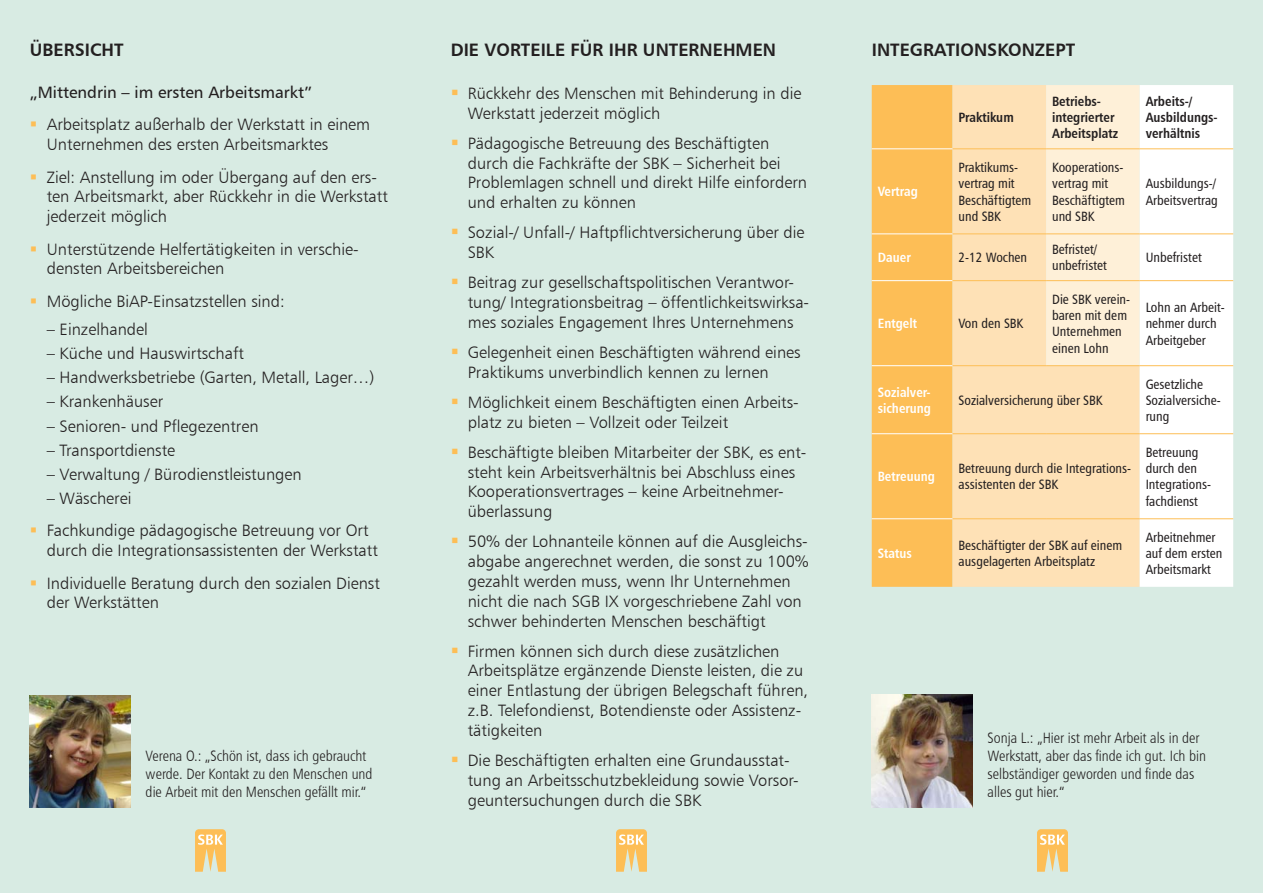
<style>
.page{position:relative;width:1263px;height:893px;background:#d8ebe3}
.page>*{position:absolute;margin:0;border:0;box-sizing:border-box;transform-origin:0 0}
.t1{font:18px "Humanist 777 BT Bold B";color:#231f20}
.t2{font:16.5px/19.8px "Humanist 777 BT Light B";color:#231f20}
.t3{font:16.5px "Humanist 777 BT Roman B";color:#231f20}
.t4{font:15px/18px "Humanist 777 BT Light Condensed B";color:#231f20}
.t5{font:13.5px/16.2px "Humanist 777 BT Roman Condensed B";color:#231f20}
.t6{font:13.5px/16.2px "Humanist 777 BT Bold Condensed B";color:#231f20}
.t7{font:13.5px/16.2px "Humanist 777 BT Bold Condensed B";color:#fff}
.s1{color:#fdbe56}
</style>
<div class="page">
<svg style="left:195px;top:829px;width:31px;height:43px"></svg>
<svg style="left:616px;top:829px;width:31px;height:43px"></svg>
<svg style="left:1037px;top:829px;width:31px;height:43px"></svg>
<div style="left:872px;top:85px;width:80px;height:502px;background:#fdbe56"></div>
<div style="left:952px;top:85px;width:188px;height:502px;background:#fee1b6"></div>
<div style="left:1046px;top:85px;width:94px;height:280px;background:#fef0d8"></div>
<div style="left:1140px;top:85px;width:93px;height:502px;background:#fff"></div>
<hr style="left:872px;top:148px;width:80px;height:1px;background:#fff">
<hr style="left:872px;top:233px;width:80px;height:1px;background:#fff">
<hr style="left:872px;top:280px;width:80px;height:1px;background:#fff">
<hr style="left:872px;top:365px;width:80px;height:1px;background:#fff">
<hr style="left:872px;top:433px;width:80px;height:1px;background:#fff">
<hr style="left:872px;top:518px;width:80px;height:1px;background:#fff">
<hr style="left:952px;top:148px;width:94px;height:1px;background:#fdbe56">
<hr style="left:1046px;top:148px;width:94px;height:1px;background:#fdbe56">
<hr style="left:1140px;top:148px;width:93px;height:1px;background:#fdbe56">
<hr style="left:952px;top:233px;width:94px;height:1px;background:#fdbe56">
<hr style="left:1046px;top:233px;width:94px;height:1px;background:#fdbe56">
<hr style="left:1140px;top:233px;width:93px;height:1px;background:#fdbe56">
<hr style="left:952px;top:280px;width:94px;height:1px;background:#fdbe56">
<hr style="left:1046px;top:280px;width:94px;height:1px;background:#fdbe56">
<hr style="left:1140px;top:280px;width:93px;height:1px;background:#fdbe56">
<hr style="left:952px;top:365px;width:94px;height:1px;background:#fdbe56">
<hr style="left:1046px;top:365px;width:94px;height:1px;background:#fdbe56">
<hr style="left:1140px;top:365px;width:93px;height:1px;background:#fdbe56">
<hr style="left:952px;top:433px;width:94px;height:1px;background:#fdbe56">
<hr style="left:1046px;top:433px;width:94px;height:1px;background:#fdbe56">
<hr style="left:1140px;top:433px;width:93px;height:1px;background:#fdbe56">
<hr style="left:952px;top:518px;width:94px;height:1px;background:#fdbe56">
<hr style="left:1046px;top:518px;width:94px;height:1px;background:#fdbe56">
<hr style="left:1140px;top:518px;width:93px;height:1px;background:#fdbe56">
<img style="left:872px;top:695px;width:100px;height:113px">
<img style="left:30px;top:695px;width:101px;height:113px">
<p class="t1" style="left:30px;top:39px;width:95px">ÜBERSICHT</p>
<p class="t3" style="left:30px;top:82px;width:284px">„Mittendrin – im ersten Arbeitsmarkt”</p>
<p class="t2" style="left:47px;top:114px;width:325px;text-indent:-17px"><span class="s1">▪</span> Arbeitsplatz außerhalb der Werkstatt in einem<br>Unternehmen des ersten Arbeitsmarktes</p>
<p class="t2" style="left:47px;top:167px;width:343px;text-indent:-17px"><span class="s1">▪</span> Ziel: Anstellung im oder Übergang auf den ers&shy;ten Arbeitsmarkt, aber Rückkehr in die Werkstatt jederzeit möglich</p>
<p class="t2" style="left:47px;top:239px;width:313px;text-indent:-17px"><span class="s1">▪</span> Unterstützende Helfertätigkeiten in verschie&shy;densten Arbeitsbereichen</p>
<p class="t2" style="left:30px;top:291px;width:256px"><span class="s1">▪</span> Mögliche BiAP-Einsatzstellen sind:</p>
<p class="t2" style="left:47px;top:319px;width:103px">– Einzelhandel</p>
<p class="t2" style="left:47px;top:343px;width:199px">– Küche und Hauswirtschaft</p>
<p class="t2" style="left:47px;top:368px;width:329px">– Handwerksbetriebe (Garten, Metall, Lager…)</p>
<p class="t2" style="left:47px;top:392px;width:118px">– Krankenhäuser</p>
<p class="t2" style="left:47px;top:416px;width:213px">– Senioren- und Pflegezentren</p>
<p class="t2" style="left:47px;top:440px;width:130px">– Transportdienste</p>
<p class="t2" style="left:47px;top:464px;width:256px">– Verwaltung / Bürodienstleistungen</p>
<p class="t2" style="left:47px;top:488px;width:86px">– Wäscherei</p>
<p class="t2" style="left:47px;top:520px;width:333px;text-indent:-17px"><span class="s1">▪</span> Fachkundige pädagogische Betreuung vor Ort durch die Integrationsassistenten der Werkstatt</p>
<p class="t2" style="left:47px;top:573px;width:335px;text-indent:-17px"><span class="s1">▪</span> Individuelle Beratung durch den sozialen Dienst der Werkstätten</p>
<p class="t4" style="left:146px;top:747px;width:228px">Verena O.: „Schön ist, dass ich gebraucht werde. Der Kontakt zu den Menschen und die Arbeit mit den Menschen gefällt mir.“</p>
<p class="t1" style="left:451px;top:39px;width:327px">DIE VORTEILE FÜR IHR UNTERNEHMEN</p>
<p class="t2" style="left:468px;top:83px;width:335px;text-indent:-17px"><span class="s1">▪</span> Rückkehr des Menschen mit Behinderung in die<br>Werkstatt jederzeit möglich</p>
<p class="t2" style="left:468px;top:133px;width:341px;text-indent:-17px"><span class="s1">▪</span> Pädagogische Betreuung des Beschäftigten durch die Fachkräfte der SBK – Sicherheit bei Problemlagen schnell und direkt Hilfe einfordern und erhalten zu können</p>
<p class="t2" style="left:468px;top:222px;width:338px;text-indent:-17px"><span class="s1">▪</span> Sozial-/ Unfall-/ Haftpflichtversicherung über die<br>SBK</p>
<p class="t2" style="left:468px;top:272px;width:343px;text-indent:-17px"><span class="s1">▪</span> Beitrag zur gesellschaftspolitischen Verantwor&shy;tung/ Integrationsbeitrag – öffentlichkeitswirksa&shy;mes soziales Engagement Ihres Unternehmens</p>
<p class="t2" style="left:468px;top:342px;width:334px;text-indent:-17px"><span class="s1">▪</span> Gelegenheit einen Beschäftigten während eines<br>Praktikums unverbindlich kennen zu lernen</p>
<p class="t2" style="left:468px;top:392px;width:333px;text-indent:-17px"><span class="s1">▪</span> Möglichkeit einem Beschäftigten einen Arbeits&shy;platz zu bieten – Vollzeit oder Teilzeit</p>
<p class="t2" style="left:468px;top:442px;width:340px;text-indent:-17px"><span class="s1">▪</span> Beschäftigte bleiben Mitarbeiter der SBK, es ent&shy;steht kein Arbeitsverhältnis bei Abschluss eines Kooperationsvertrages – keine Arbeitnehmer&shy;überlassung</p>
<p class="t2" style="left:468px;top:531px;width:342px;text-indent:-17px"><span class="s1">▪</span> 50% der Lohnanteile können auf die Ausgleichs&shy;abgabe angerechnet werden, die sonst zu 100% gezahlt werden muss, wenn Ihr Unternehmen nicht die nach SGB IX vorgeschriebene Zahl von schwer behinderten Menschen beschäftigt</p>
<p class="t2" style="left:468px;top:641px;width:342px;text-indent:-17px"><span class="s1">▪</span> Firmen können sich durch diese zusätzlichen Arbeitsplätze ergänzende Dienste leisten, die zu einer Entlastung der übrigen Belegschaft führen, z.B. Telefondienst, Botendienste oder Assistenz&shy;tätigkeiten</p>
<p class="t2" style="left:468px;top:750px;width:332px;text-indent:-17px"><span class="s1">▪</span> Die Beschäftigten erhalten eine Grundausstat&shy;tung an Arbeitsschutzbekleidung sowie Vorsor&shy;geuntersuchungen durch die SBK</p>
<p class="t1" style="left:872px;top:39px;width:205px">INTEGRATIONSKONZEPT</p>
<p class="t7" style="left:878px;top:183px;width:42px">Vertrag</p>
<p class="t6" style="left:958px;top:109px;width:57px">Praktikum</p>
<p class="t6" style="left:1052px;top:93px;width:68px">Betriebs&shy;integrierter<br>Arbeitsplatz</p>
<p class="t6" style="left:1146px;top:93px;width:74px">Arbeits-/<br>Ausbildungs&shy;verhältnis</p>
<p class="t5" style="left:958px;top:159px;width:74px">Praktikums&shy;vertrag mit<br>Beschäftigtem und SBK</p>
<p class="t5" style="left:1052px;top:159px;width:74px">Kooperations&shy;vertrag mit<br>Beschäftigtem und SBK</p>
<p class="t5" style="left:1146px;top:175px;width:74px">Ausbildungs-/<br>Arbeitsvertrag</p>
<p class="t7" style="left:878px;top:249px;width:35px">Dauer</p>
<p class="t5" style="left:958px;top:249px;width:70px">2-12 Wochen</p>
<p class="t7" style="left:878px;top:315px;width:41px">Entgelt</p>
<p class="t5" style="left:958px;top:315px;width:66px">Von den SBK</p>
<p class="t5" style="left:1052px;top:241px;width:47px">Befristet/</p>
<p class="t5" style="left:1052px;top:257px;width:56px">unbefristet</p>
<p class="t5" style="left:1146px;top:249px;width:58px">Unbefristet</p>
<p class="t5" style="left:1052px;top:291px;width:80px">Die SBK verein&shy;baren mit dem<br>Unternehmen einen Lohn</p>
<p class="t5" style="left:1146px;top:299px;width:81px">Lohn an Arbeit&shy;nehmer durch<br>Arbeitgeber</p>
<p class="t7" style="left:878px;top:384px;width:55px">Sozialver&shy;sicherung</p>
<p class="t5" style="left:958px;top:392px;width:145px">Sozialversicherung über SBK</p>
<p class="t7" style="left:878px;top:468px;width:59px">Betreuung</p>
<p class="t5" style="left:958px;top:460px;width:174px">Betreuung durch die Integrations&shy;assistenten der SBK</p>
<p class="t5" style="left:1146px;top:376px;width:77px">Gesetzliche<br>Sozialversiche&shy;rung</p>
<p class="t5" style="left:1146px;top:444px;width:67px">Betreuung durch den<br>Integrations&shy;fachdienst</p>
<p class="t7" style="left:878px;top:545px;width:36px">Status</p>
<p class="t5" style="left:958px;top:537px;width:165px">Beschäftigter der SBK auf einem ausgelagerten Arbeitsplatz</p>
<p class="t5" style="left:1146px;top:529px;width:78px">Arbeitnehmer auf dem ersten<br>Arbeitsmarkt</p>
<p class="t4" style="left:988px;top:729px;width:220px">Sonja L.: „Hier ist mehr Arbeit als in der Werkstatt, aber das finde ich gut. Ich bin selbständiger geworden und finde das alles gut hier.“</p>
</div>
